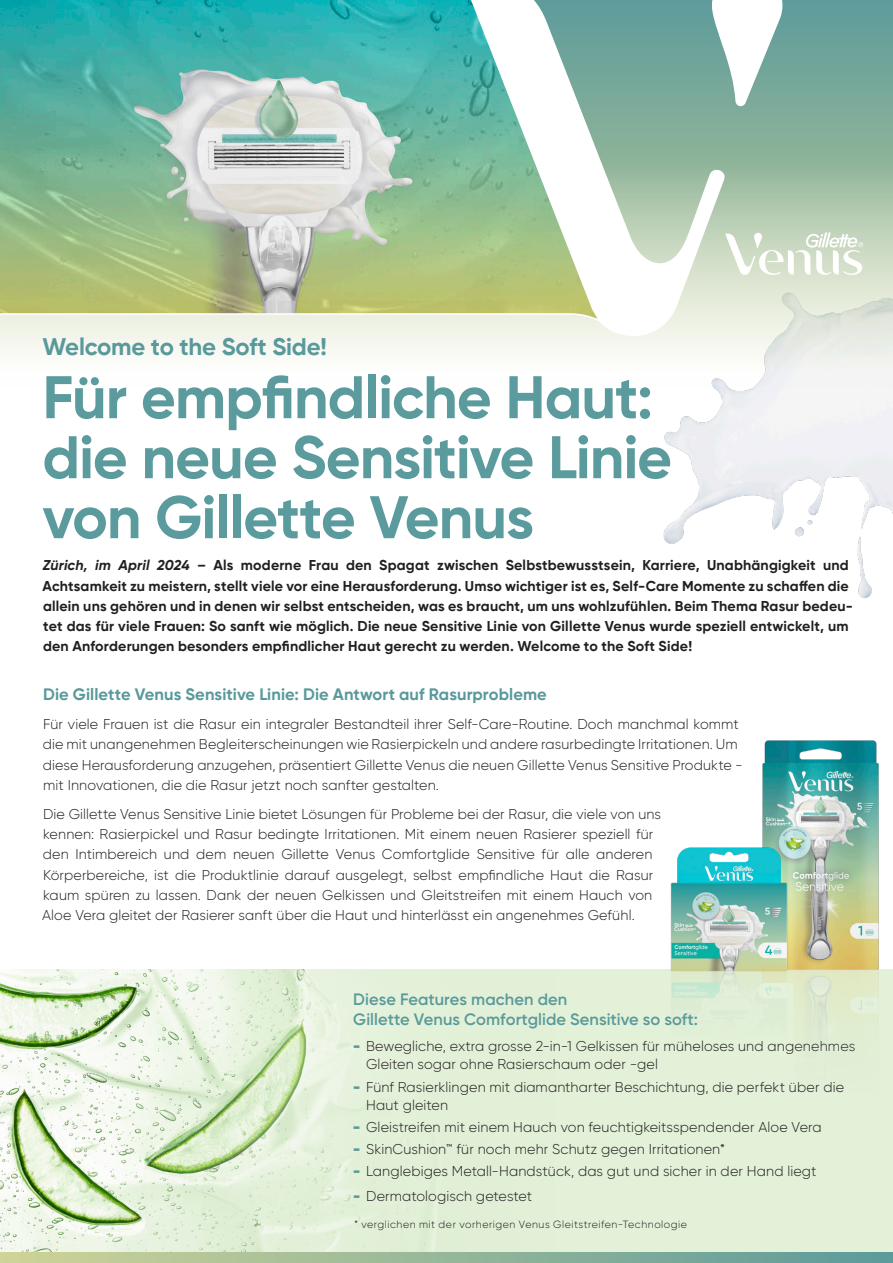
<style>
.page{position:relative;width:893px;height:1263px;background:#fff}
.page>*{position:absolute;margin:0;border:0;box-sizing:border-box;transform-origin:0 0}
.t1{font:700 60px/60px "Gilroy";letter-spacing:-.015em;color:#5b9b9d}
.t2{font:700 24px "Gilroy";letter-spacing:-.01em;color:#59999b}
.t3{font:600 16.5px/20.2px "Gilroy";letter-spacing:.005em;color:#59999b}
.t4{font:700 16.5px "Gilroy";letter-spacing:.005em;color:#59999b}
.t5{font:300 14.25px/20.2px "Gilroy";letter-spacing:.01em;color:#231f20}
.t6{font:700 14.25px/20.2px "Gilroy";letter-spacing:.01em;color:#231f20}
.t7{font:300 10.5px "Gilroy";letter-spacing:.05em;color:#231f20}
.s1{font-style:italic}
.s2{font-weight:800;color:#59999b}
</style>
<div class="page">
<div style="left:121px;top:969px;width:772px;height:294px;background:#e3f1d8"></div>
<img style="left:0;top:969px;width:426px;height:283px">
<img style="left:663px;top:387px;width:230px;height:212px">
<svg style="left:0;top:0;width:893px;height:387px"></svg>
<svg style="left:0;top:0;width:727px;height:337px;background:#8ec1a9"></svg>
<svg style="left:463px;top:0;width:262px;height:335px"></svg>
<svg style="left:725px;top:232px;width:138px;height:43px"></svg>
<svg style="left:711px;top:0;width:72px;height:108px"></svg>
<img style="left:762px;top:740px;width:117px;height:221px">
<img style="left:670px;top:844px;width:123px;height:124px">
<svg style="left:0;top:1252px;width:893px;height:11px;background:#95b698"></svg>
<img style="left:700px;top:961px;width:179px;height:69px">
<img style="left:670px;top:968px;width:123px;height:62px">
<p class="t2" style="left:43px;top:331px;width:286px">Welcome to the Soft Side!</p>
<p class="t1" style="left:43px;top:367px;width:631px">Für empfindliche Haut: die neue Sensitive Linie von Gillette Venus</p>
<p class="t6" style="left:43px;top:555px;width:812px"><span class="s1">Zürich, im April 2024 –</span> Als moderne Frau den Spagat zwischen Selbstbewusstsein, Karriere, Unabhängigkeit und Achtsamkeit zu meistern, stellt viele vor eine Herausforderung. Umso wichtiger ist es, Self-Care Momente zu schaffen die allein uns gehören und in denen wir selbst entscheiden, was es braucht, um uns wohlzufühlen. Beim Thema Rasur bedeu&shy;tet das für viele Frauen: So sanft wie möglich. Die neue Sensitive Linie von Gillette Venus wurde speziell entwickelt, um den Anforderungen besonders empfindlicher Haut gerecht zu werden. Welcome to the Soft Side!</p>
<p class="t4" style="left:43px;top:684px;width:505px">Die Gillette Venus Sensitive Linie: Die Antwort auf Rasurprobleme</p>
<p class="t5" style="left:43px;top:714px;width:701px">Für viele Frauen ist die Rasur ein integraler Bestandteil ihrer Self-Care-Routine. Doch manchmal kommt die mit unangenehmen Begleiterscheinungen wie Rasierpickeln und andere rasurbedingte Irritationen. Um diese Herausforderung anzugehen, präsentiert Gillette Venus die neuen Gillette Venus Sensitive Produkte - mit Innovationen, die die Rasur jetzt noch sanfter gestalten.</p>
<p class="t5" style="left:43px;top:803px;width:619px">Die Gillette Venus Sensitive Linie bietet Lösungen für Probleme bei der Rasur, die viele von uns</p>
<p class="t5" style="left:42px;top:824px;width:613px;text-align:justify">kennen: Rasierpickel und Rasur bedingte Irritationen. Mit einem neuen Rasierer speziell für den Intimbereich und dem neuen Gillette Venus Comfortglide Sensitive für alle anderen Körperbereiche, ist die Produktlinie darauf ausgelegt, selbst empfindliche Haut die Rasur kaum spüren zu lassen. Dank der neuen Gelkissen und Gleitstreifen mit einem Hauch von Aloe Vera gleitet der Rasierer sanft über die Haut und hinterlässt ein angenehmes Gefühl.</p>
<p class="t3" style="left:353px;top:988px;width:346px">Diese Features machen den<br>Gillette Venus Comfortglide Sensitive so soft:</p>
<p class="t5" style="left:366px;top:1037px;width:491px;line-height:18px;text-indent:-13px"><span class="s2">-</span> Bewegliche, extra grosse 2-in-1 Gelkissen für müheloses und angenehmes<br>Gleiten sogar ohne Rasierschaum oder -gel</p>
<p class="t5" style="left:366px;top:1077px;width:479px;line-height:18px;text-indent:-13px"><span class="s2">-</span> Fünf Rasierklingen mit diamantharter Beschichtung, die perfekt über die<br>Haut gleiten</p>
<p class="t5" style="left:353px;top:1116px;width:470px"><span class="s2">-</span> Gleistreifen mit einem Hauch von feuchtigkeitsspendender Aloe Vera</p>
<p class="t5" style="left:353px;top:1139px;width:374px"><span class="s2">-</span> SkinCushion™ für noch mehr Schutz gegen Irritationen*</p>
<p class="t5" style="left:353px;top:1161px;width:465px"><span class="s2">-</span> Langlebiges Metall-Handstück, das gut und sicher in der Hand liegt</p>
<p class="t5" style="left:353px;top:1185px;width:180px"><span class="s2">-</span> Dermatologisch getestet</p>
<p class="t7" style="left:354px;top:1218px;width:335px">* verglichen mit der vorherigen Venus Gleitstreifen-Technologie</p>
</div>
